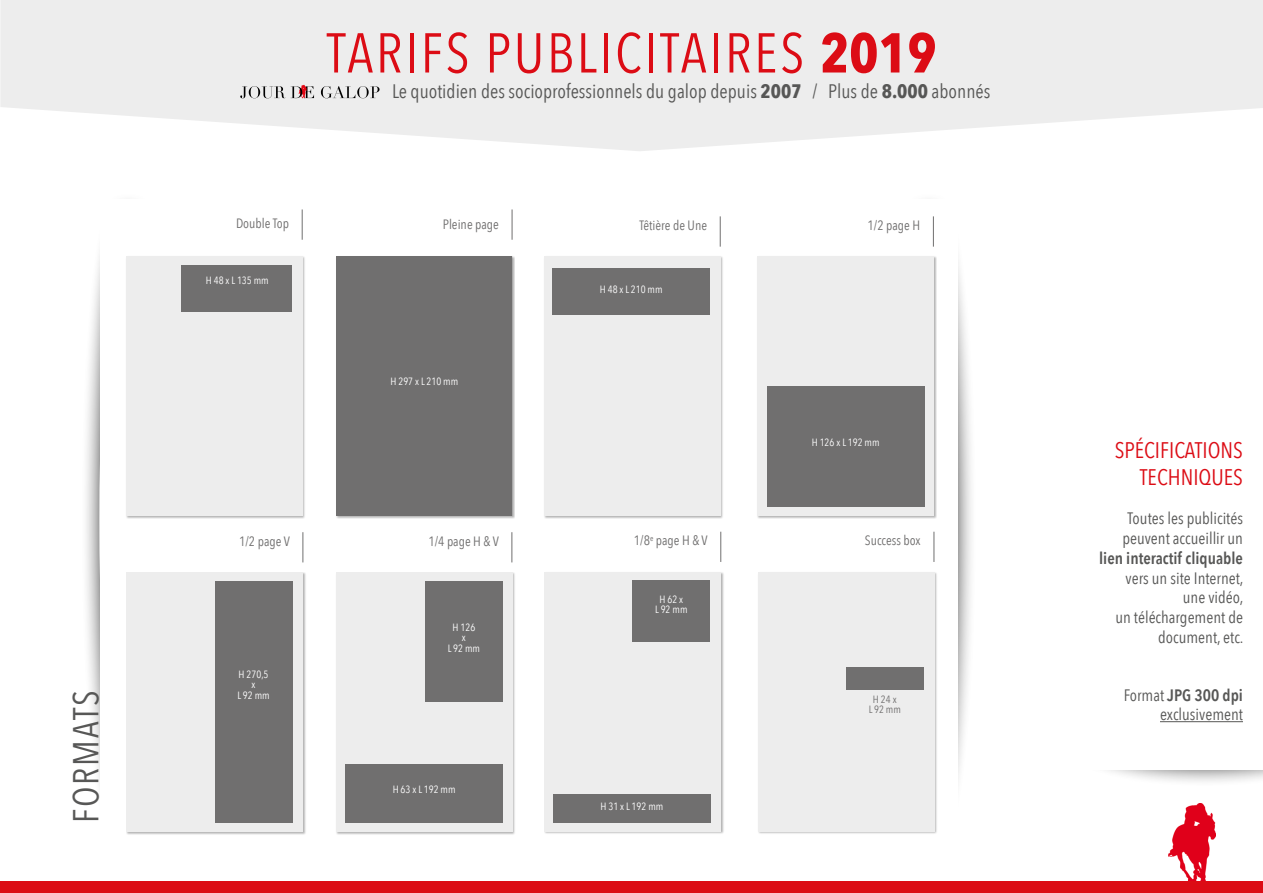
<style>
.page{position:relative;width:1263px;height:893px;background:#fff}
.page>*{position:absolute;margin:0;border:0;box-sizing:border-box;transform-origin:0 0}
.t1{font:55.5px "Avenir Next Condensed";letter-spacing:.05em;color:#dc0c15}
.t2{font:36px "Avenir Next Condensed";letter-spacing:.05em;color:#575756}
.t3{font:22.5px/27px "Avenir Next Condensed";color:#dc0c15;text-align:right}
.t4{font:19.5px "Avenir Next Condensed";color:#575756}
.t5{font:16.5px/19.8px "Avenir Next Condensed";color:#575756;text-align:right}
.t6{font:600 16.5px "Avenir Next Condensed";color:#575756}
.t7{font:13.5px "Avenir Next Condensed";color:#706f6f}
.t8{font:10.5px/10.5px "Avenir Next Condensed";color:#fff;text-align:center}
.t9{font:10.5px/10.5px "Avenir Next Condensed";color:#706f6f;text-align:center}
.s1{font-weight:700}
.s2{font-weight:600}
</style>
<div class="page">
<img style="left:1168px;top:803px;width:47px;height:78px">
<svg style="left:0;top:0;width:1263px;height:151px;background:#efefef"></svg>
<div style="left:81px;top:192px;width:95px;height:657px;background:#000;opacity:.75"></div>
<div style="left:1067px;top:691px;width:196px;height:96px;background:#000;opacity:.75"></div>
<div style="left:881px;top:192px;width:96px;height:657px;background:#000;opacity:.75"></div>
<div style="left:100px;top:199px;width:858px;height:648px;background:#fff"></div>
<div style="left:1061px;top:172px;width:202px;height:598px;background:#fff"></div>
<div style="left:125px;top:256px;width:181px;height:263px;background:#000;opacity:.3"></div>
<div style="left:126px;top:256px;width:176px;height:259px;background:#ededed"></div>
<div style="left:543px;top:256px;width:181px;height:263px;background:#000;opacity:.3"></div>
<div style="left:544px;top:256px;width:176px;height:259px;background:#ededed"></div>
<div style="left:757px;top:256px;width:180px;height:263px;background:#000;opacity:.3"></div>
<div style="left:757px;top:256px;width:177px;height:259px;background:#ededed"></div>
<div style="left:181px;top:265px;width:111px;height:46px;background:#706f6f"></div>
<div style="left:553px;top:268px;width:157px;height:46px;background:#706f6f"></div>
<div style="left:335px;top:256px;width:180px;height:263px;background:#000;opacity:.3"></div>
<div style="left:336px;top:256px;width:176px;height:259px;background:#706f6f"></div>
<div style="left:767px;top:386px;width:157px;height:121px;background:#706f6f"></div>
<hr style="left:302px;top:209px;width:1px;height:31px;background:#706f6f">
<hr style="left:720px;top:216px;width:1px;height:31px;background:#706f6f">
<hr style="left:512px;top:209px;width:1px;height:31px;background:#706f6f">
<hr style="left:933px;top:216px;width:1px;height:31px;background:#706f6f">
<div style="left:126px;top:572px;width:180px;height:263px;background:#000;opacity:.3"></div>
<div style="left:127px;top:572px;width:176px;height:260px;background:#ededed"></div>
<div style="left:544px;top:572px;width:180px;height:263px;background:#000;opacity:.3"></div>
<div style="left:544px;top:572px;width:177px;height:259px;background:#ededed"></div>
<div style="left:335px;top:572px;width:181px;height:263px;background:#000;opacity:.3"></div>
<div style="left:336px;top:572px;width:176px;height:260px;background:#ededed"></div>
<div style="left:757px;top:572px;width:181px;height:263px;background:#000;opacity:.3"></div>
<div style="left:758px;top:572px;width:176px;height:259px;background:#ededed"></div>
<div style="left:215px;top:581px;width:77px;height:242px;background:#706f6f"></div>
<div style="left:425px;top:581px;width:78px;height:121px;background:#706f6f"></div>
<div style="left:633px;top:581px;width:77px;height:61px;background:#706f6f"></div>
<div style="left:846px;top:667px;width:78px;height:22px;background:#706f6f"></div>
<div style="left:345px;top:764px;width:158px;height:59px;background:#706f6f"></div>
<div style="left:553px;top:794px;width:157px;height:28px;background:#706f6f"></div>
<hr style="left:303px;top:532px;width:1px;height:30px;background:#706f6f">
<hr style="left:720px;top:532px;width:1px;height:30px;background:#706f6f">
<hr style="left:512px;top:532px;width:1px;height:30px;background:#706f6f">
<hr style="left:934px;top:532px;width:1px;height:30px;background:#706f6f">
<hr style="left:1160px;top:721px;width:83px;height:1px;background:#575756">
<div style="left:0;top:881px;width:1263px;height:12px;background:#dc0c15"></div>
<svg style="left:240px;top:85px;width:74px;height:13px"></svg>
<svg style="left:321px;top:86px;width:58px;height:12px"></svg>
<h2 class="t2" style="left:55px;top:823px;width:134px;rotate:-90deg">FORMATS</h2>
<h1 class="t1" style="left:327px;top:6px;width:611px">TARIFS PUBLICITAIRES <span class="s1">2019</span></h1>
<p class="t4" style="left:392px;top:75px;width:600px">Le quotidien des socioprofessionnels du galop depuis <span class="s1">2007</span> / Plus de <span class="s1">8.000</span> abonnés</p>
<p class="t7" style="left:236px;top:211px;width:55px">Double Top</p>
<p class="t7" style="left:443px;top:213px;width:58px">Pleine page</p>
<p class="t7" style="left:639px;top:214px;width:69px">Têtière de Une</p>
<p class="t7" style="left:868px;top:214px;width:54px">1/2 page H</p>
<p class="t8" style="left:206px;top:275px;width:64px">H 48 x L 135 mm</p>
<p class="t8" style="left:390px;top:376px;width:69px">H 297 x L 210 mm</p>
<p class="t8" style="left:600px;top:283px;width:64px">H 48 x L 210 mm</p>
<p class="t8" style="left:812px;top:436px;width:69px">H 126 x L 192 mm</p>
<p class="t7" style="left:428px;top:529px;width:72px">1/4 page H &amp; V</p>
<p class="t7" style="left:865px;top:529px;width:57px">Success box</p>
<p class="t7" style="left:239px;top:529px;width:52px">1/2 page V</p>
<p class="t7" style="left:634px;top:529px;width:75px">1/8<sup>e</sup> page H &amp; V</p>
<p class="t8" style="left:237px;top:668px;width:34px">H 270,5 x<br>L 92 mm</p>
<p class="t8" style="left:448px;top:621px;width:34px">H 126<br>x<br>L 92 mm</p>
<p class="t8" style="left:393px;top:783px;width:64px">H 63 x L 192 mm</p>
<p class="t8" style="left:655px;top:593px;width:34px">H 62 x<br>L 92 mm</p>
<p class="t8" style="left:600px;top:800px;width:64px">H 31 x L 192 mm</p>
<p class="t9" style="left:869px;top:693px;width:34px">H 24 x<br>L 92 mm</p>
<h3 class="t3" style="left:1115px;top:435px;width:130px">SPÉCIFICATIONS<br>TECHNIQUES</h3>
<p class="t5" style="left:1122px;top:508px;width:122px;text-align:center">Toutes les publicités peuvent accueillir un</p>
<p class="t6" style="left:1099px;top:544px;width:145px">lien interactif cliquable</p>
<p class="t5" style="left:1115px;top:567px;width:130px">vers un site Internet, une vidéo,<br>un téléchargement de document, etc.</p>
<p class="t5" style="left:1124px;top:684px;width:121px">Format <span class="s2">JPG 300 dpi </span>exclusivement</p>
</div>
